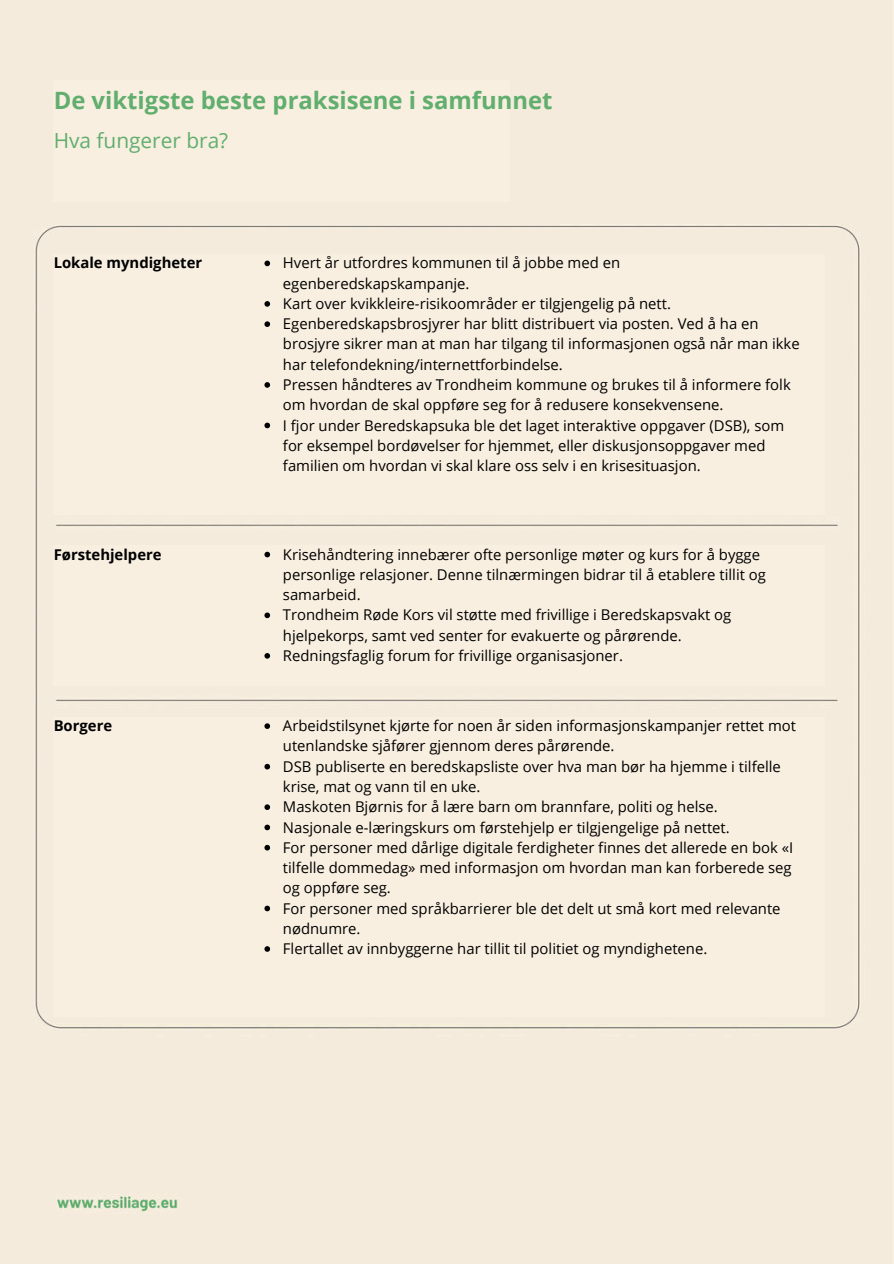
<style>
.page{position:relative;width:894px;height:1264px;background:#fff}
.page>*{position:absolute;margin:0;border:0;box-sizing:border-box;transform-origin:0 0}
.t1{font:700 23.85px "Open Sans";color:#61ae6e}
.t2{font:20.85px "Open Sans";color:#61ae6e}
.t3{font:14.85px/20.2px "Open Sans";color:#000}
.t4{font:700 14.85px "Open Sans";color:#000}
</style>
<div class="page">
<div style="left:0;top:0;width:893px;height:1263px;background:#f5ebdc"></div>
<div style="left:54px;top:80px;width:455px;height:73px;background:#f8efe0"></div>
<div style="left:54px;top:129px;width:455px;height:72px;background:#f8efe0"></div>
<div style="left:54px;top:254px;width:770px;height:261px;background:#f8efe0"></div>
<div style="left:54px;top:545px;width:770px;height:141px;background:#f8efe0"></div>
<div style="left:54px;top:717px;width:770px;height:299px;background:#f8efe0"></div>
<svg style="left:264px;top:260px;width:6px;height:6px"></svg>
<svg style="left:264px;top:301px;width:6px;height:6px"></svg>
<svg style="left:264px;top:321px;width:6px;height:6px"></svg>
<svg style="left:264px;top:382px;width:6px;height:6px"></svg>
<svg style="left:264px;top:422px;width:6px;height:6px"></svg>
<svg style="left:264px;top:551px;width:6px;height:6px"></svg>
<svg style="left:264px;top:612px;width:6px;height:6px"></svg>
<svg style="left:264px;top:653px;width:6px;height:5px"></svg>
<svg style="left:264px;top:723px;width:6px;height:6px"></svg>
<svg style="left:264px;top:763px;width:6px;height:6px"></svg>
<svg style="left:264px;top:804px;width:6px;height:6px"></svg>
<svg style="left:264px;top:824px;width:6px;height:6px"></svg>
<svg style="left:264px;top:844px;width:6px;height:6px"></svg>
<svg style="left:264px;top:905px;width:6px;height:6px"></svg>
<svg style="left:264px;top:946px;width:6px;height:5px"></svg>
<h1 class="t1" style="left:54px;top:83px;width:500px">De viktigste beste praksisene i samfunnet</h1>
<h2 class="t2" style="left:54px;top:127px;width:176px">Hva fungerer bra?</h2>
<p class="t4" style="left:54px;top:252px;width:150px">Lokale myndigheter</p>
<p class="t3" style="left:283px;top:252px;width:518px">Hvert år utfordres kommunen til å jobbe med en egenberedskapskampanje.<br>Kart over kvikkleire-risikoområder er tilgjengelig på nett.<br>Egenberedskapsbrosjyrer har blitt distribuert via posten. Ved å ha en brosjyre sikrer man at man har tilgang til informasjonen også når man ikke har telefondekning/internettforbindelse.<br>Pressen håndteres av Trondheim kommune og brukes til å informere folk om hvordan de skal oppføre seg for å redusere konsekvensene.<br>I fjor under Beredskapsuka ble det laget interaktive oppgaver (DSB), som for eksempel bordøvelser for hjemmet, eller diskusjonsoppgaver med familien om hvordan vi skal klare oss selv i en krisesituasjon.</p>
<p class="t4" style="left:54px;top:543px;width:109px">Førstehjelpere</p>
<p class="t3" style="left:283px;top:543px;width:484px">Krisehåndtering innebærer ofte personlige møter og kurs for å bygge personlige relasjoner. Denne tilnærmingen bidrar til å etablere tillit og samarbeid.<br>Trondheim Røde Kors vil støtte med frivillige i Beredskapsvakt og hjelpekorps, samt ved senter for evakuerte og pårørende.<br>Redningsfaglig forum for frivillige organisasjoner.</p>
<p class="t4" style="left:54px;top:715px;width:60px">Borgere</p>
<p class="t3" style="left:283px;top:715px;width:514px">Arbeidstilsynet kjørte for noen år siden informasjonskampanjer rettet mot utenlandske sjåfører gjennom deres pårørende.<br>DSB publiserte en beredskapsliste over hva man bør ha hjemme i tilfelle krise, mat og vann til en uke.<br>Maskoten Bjørnis for å lære barn om brannfare, politi og helse.<br>Nasjonale e-læringskurs om førstehjelp er tilgjengelige på nettet.<br>For personer med dårlige digitale ferdigheter finnes det allerede en bok «I tilfelle dommedag» med informasjon om hvordan man kan forberede seg og oppføre seg.<br>For personer med språkbarrierer ble det delt ut små kort med relevante nødnumre.<br>Flertallet av innbyggerne har tillit til politiet og myndighetene.</p>
</div>
